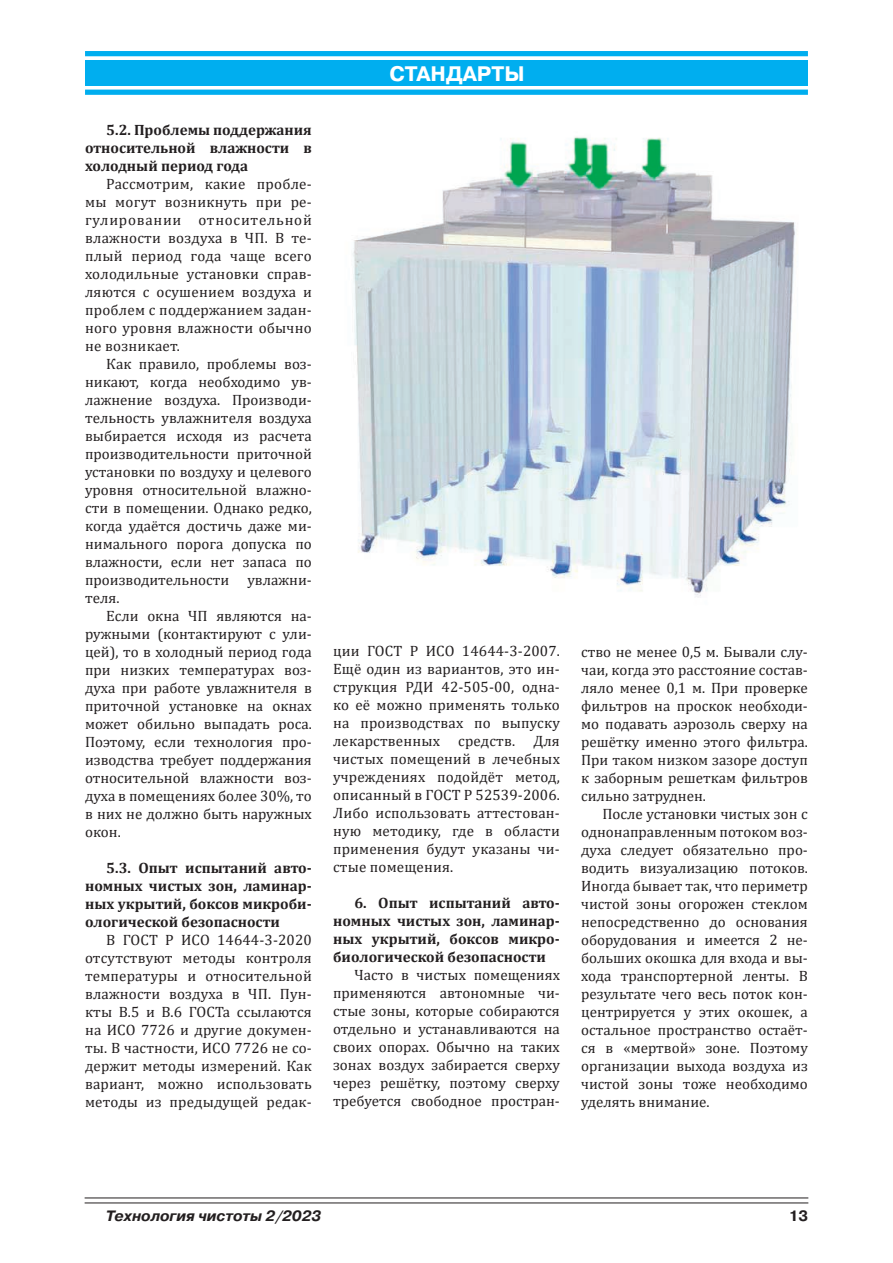
<style>
.page{position:relative;width:893px;height:1263px;background:#fff}
.page>*{position:absolute;margin:0;border:0;box-sizing:border-box;transform-origin:0 0}
.t1{font:700 21px "Pragmatica C";color:#fff}
.t2{font:15px/18px "Cambria";color:#231f20;text-align:justify}
.t3{font:700 15px/18px "Cambria";color:#231f20;text-align:justify}
.t4{font:italic 700 15px "Pragmatica C";color:#231f20}
.t5{font:700 15px "Pragmatica C";color:#231f20}
</style>
<div class="page">
<div style="left:85px;top:51px;width:723px;height:5px;background:#00aeef"></div>
<div style="left:85px;top:90px;width:723px;height:5px;background:#00aeef"></div>
<div style="left:85px;top:60px;width:723px;height:26px;background:#00aeef"></div>
<hr style="left:85px;top:1197px;width:723px;height:1px;background:#231f20">
<hr style="left:85px;top:1202px;width:723px;height:1px;background:#231f20">
<img style="left:352px;top:137px;width:444px;height:460px">
<p class="t3" style="left:85px;top:120px;width:228px;text-indent:21px">5.2. Проблемы поддержания относительной влажности в холодный период года</p>
<p class="t2" style="left:85px;top:175px;width:228px;text-indent:21px">Рассмотрим, какие пробле&shy;мы могут возникнуть при ре&shy;гулировании относительной влажности воздуха в ЧП. В те&shy;плый период года чаще всего холодильные установки справ&shy;ляются с осушением воздуха и проблем с поддержанием задан&shy;ного уровня влажности обычно не возникает.</p>
<p class="t2" style="left:85px;top:355px;width:228px;text-indent:21px">Как правило, проблемы воз&shy;никают, когда необходимо ув&shy;лажнение воздуха. Производи&shy;тельность увлажнителя воздуха выбирается исходя из расчета производительности приточной установки по воздуху и целевого уровня относительной влажно&shy;сти в помещении. Однако редко, когда удаётся достичь даже ми&shy;нимального порога допуска по влажности, если нет запаса по производительности увлажни&shy;теля.</p>
<p class="t2" style="left:85px;top:607px;width:228px;text-indent:21px">Если окна ЧП являются на&shy;ружными (контактируют с ули&shy;цей), то в холодный период года при низких температурах воз&shy;духа при работе увлажнителя в приточной установке на окнах может обильно выпадать роса.<br>Поэтому, если технология про&shy;изводства требует поддержания относительной влажности воз&shy;духа в помещениях более 30%, то в них не должно быть наружных окон.</p>
<p class="t3" style="left:85px;top:858px;width:228px;text-indent:21px">5.3. Опыт испытаний авто&shy;номных чистых зон, ламинар&shy;ных укрытий, боксов микроби&shy;ологической безопасности</p>
<p class="t2" style="left:85px;top:931px;width:228px;text-indent:21px">В ГОСТ Р ИСО 14644-3-2020 отсутствуют методы контроля температуры и относительной влажности воздуха в ЧП. Пун&shy;кты В.5 и В.6 ГОСТа ссылаются на ИСО 7726 и другие докумен&shy;ты. В частности, ИСО 7726 не со&shy;держит методы измерений. Как вариант, можно использовать методы из предыдущей редак-</p>
<h1 class="t1" style="left:390px;top:62px;width:137px">СТАНДАРТЫ</h1>
<p class="t2" style="left:333px;top:642px;width:228px">ции ГОСТ Р ИСО 14644-3-2007.<br>Ещё один из вариантов, это ин&shy;струкция РДИ 42-505-00, одна&shy;ко её можно применять только на производствах по выпуску лекарственных средств. Для чистых помещений в лечебных учреждениях подойдёт метод, описанный в ГОСТ Р 52539-2006.<br>Либо использовать аттестован&shy;ную методику, где в области применения будут указаны чи&shy;стые помещения.</p>
<p class="t3" style="left:333px;top:893px;width:228px;text-indent:21px">6. Опыт испытаний авто&shy;номных чистых зон, ламинар&shy;ных укрытий, боксов микро&shy;биологической безопасности</p>
<p class="t2" style="left:333px;top:966px;width:228px;text-indent:21px">Часто в чистых помещениях применяются автономные чи&shy;стые зоны, которые собираются отдельно и устанавливаются на своих опорах. Обычно на таких зонах воздух забирается сверху через решётку, поэтому сверху требуется свободное простран-</p>
<p class="t2" style="left:581px;top:642px;width:228px">ство не менее 0,5 м. Бывали слу&shy;чаи, когда это расстояние состав&shy;ляло менее 0,1 м. При проверке фильтров на проскок необходи&shy;мо подавать аэрозоль сверху на решётку именно этого фильтра.<br>При таком низком зазоре доступ к заборным решеткам фильтров сильно затруднен.</p>
<p class="t2" style="left:581px;top:804px;width:228px;text-indent:21px">После установки чистых зон с однонаправленным потоком воз&shy;духа следует обязательно про&shy;водить визуализацию потоков.<br>Иногда бывает так, что периметр чистой зоны огорожен стеклом непосредственно до основания оборудования и имеется 2 не&shy;больших окошка для входа и вы&shy;хода транспортерной ленты. В результате чего весь поток кон&shy;центрируется у этих окошек, а остальное пространство остаёт&shy;ся в «мертвой» зоне. Поэтому организации выхода воздуха из чистой зоны тоже необходимо уделять внимание.</p>
<p class="t4" style="left:106px;top:1207px;width:217px">Технология чистоты 2/2023</p>
<p class="t5" style="left:789px;top:1207px;width:21px">13</p>
</div>
